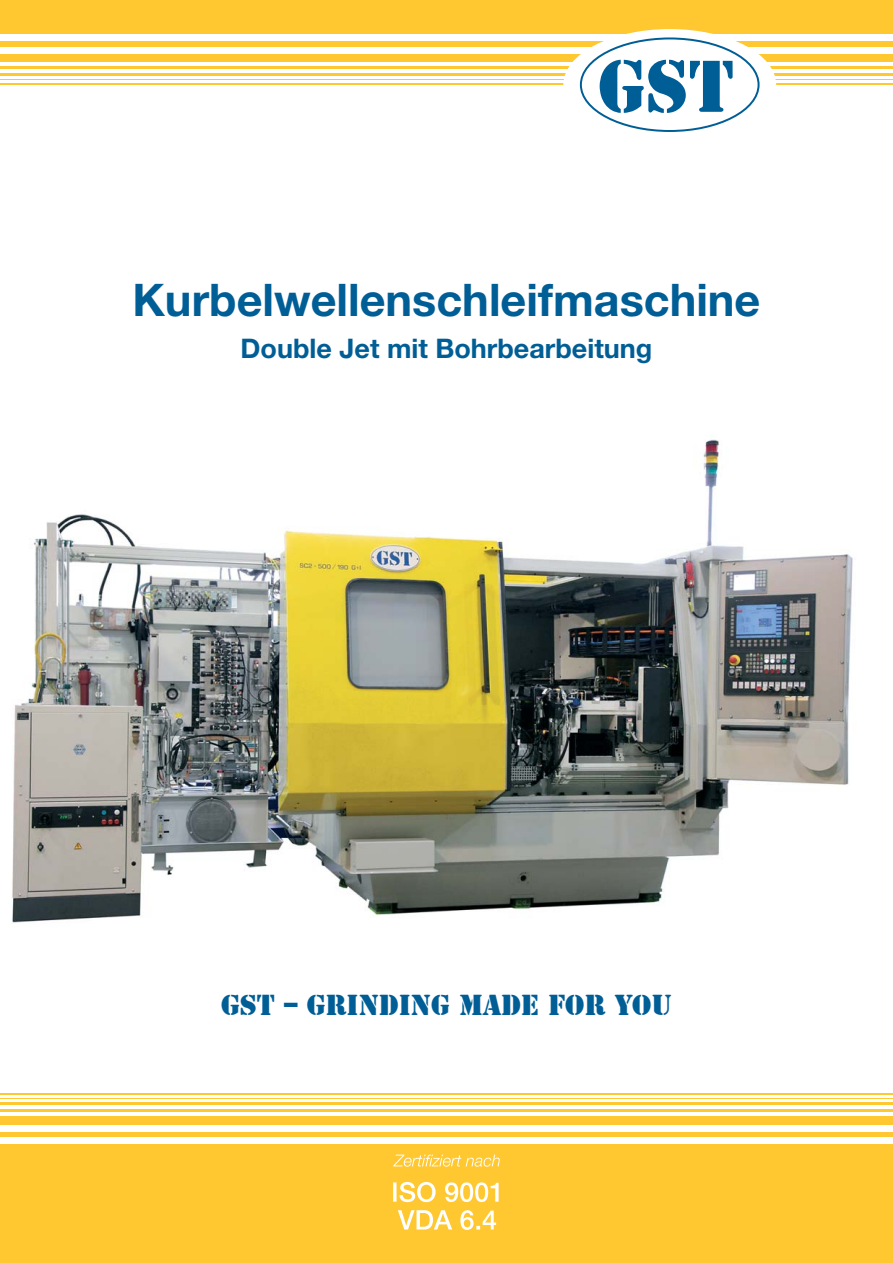
<style>
.page{position:relative;width:893px;height:1263px;background:#fff}
.page>*{position:absolute;margin:0;border:0;box-sizing:border-box;transform-origin:0 0}
.t1{font:700 45px "Helvetica Neue";color:#005e96}
.t2{font:700 27px "Helvetica Neue";color:#005e96}
.t3{font:27px "Stamp Plain";color:#005e96}
</style>
<div class="page">
<div style="left:0;top:0;width:893px;height:85px;background:#ffc831"></div>
<hr style="left:0;top:81px;width:893px;height:2px;background:#fff">
<hr style="left:0;top:77px;width:893px;height:2px;background:#fff">
<hr style="left:0;top:69px;width:893px;height:3px;background:#fff">
<hr style="left:0;top:63px;width:893px;height:3px;background:#fff">
<div style="left:0;top:47px;width:893px;height:6px;background:#fff"></div>
<div style="left:0;top:34px;width:893px;height:6px;background:#fff"></div>
<div style="left:563px;top:29px;width:213px;height:111px;background:#fff;border-radius:50%"></div>
<div style="left:580px;top:37px;width:180px;height:95px;border:2px solid #005e96;border-radius:50%"></div>
<svg style="left:600px;top:60px;width:133px;height:53px"></svg>
<img style="left:12px;top:439px;width:841px;height:484px">
<div style="left:0;top:1093px;width:893px;height:170px;background:#ffc831"></div>
<hr style="left:0;top:1095px;width:893px;height:2px;background:#fff">
<hr style="left:0;top:1099px;width:893px;height:2px;background:#fff">
<hr style="left:0;top:1106px;width:893px;height:3px;background:#fff">
<hr style="left:0;top:1112px;width:893px;height:3px;background:#fff">
<div style="left:0;top:1125px;width:893px;height:6px;background:#fff"></div>
<div style="left:0;top:1137px;width:893px;height:7px;background:#fff"></div>
<svg style="left:398px;top:1210px;width:98px;height:20px"></svg>
<svg style="left:393px;top:1182px;width:106px;height:20px"></svg>
<svg style="left:393px;top:1154px;width:107px;height:13px"></svg>
<p class="t1" style="left:132px;top:284px;width:629px">Kurbelwellenschleifmaschine</p>
<p class="t2" style="left:240px;top:338px;width:413px">Double Jet mit Bohrbearbeitung</p>
<p class="t3" style="left:221px;top:990px;width:452px">GST – GRINDING MADE FOR YOU</p>
</div>
